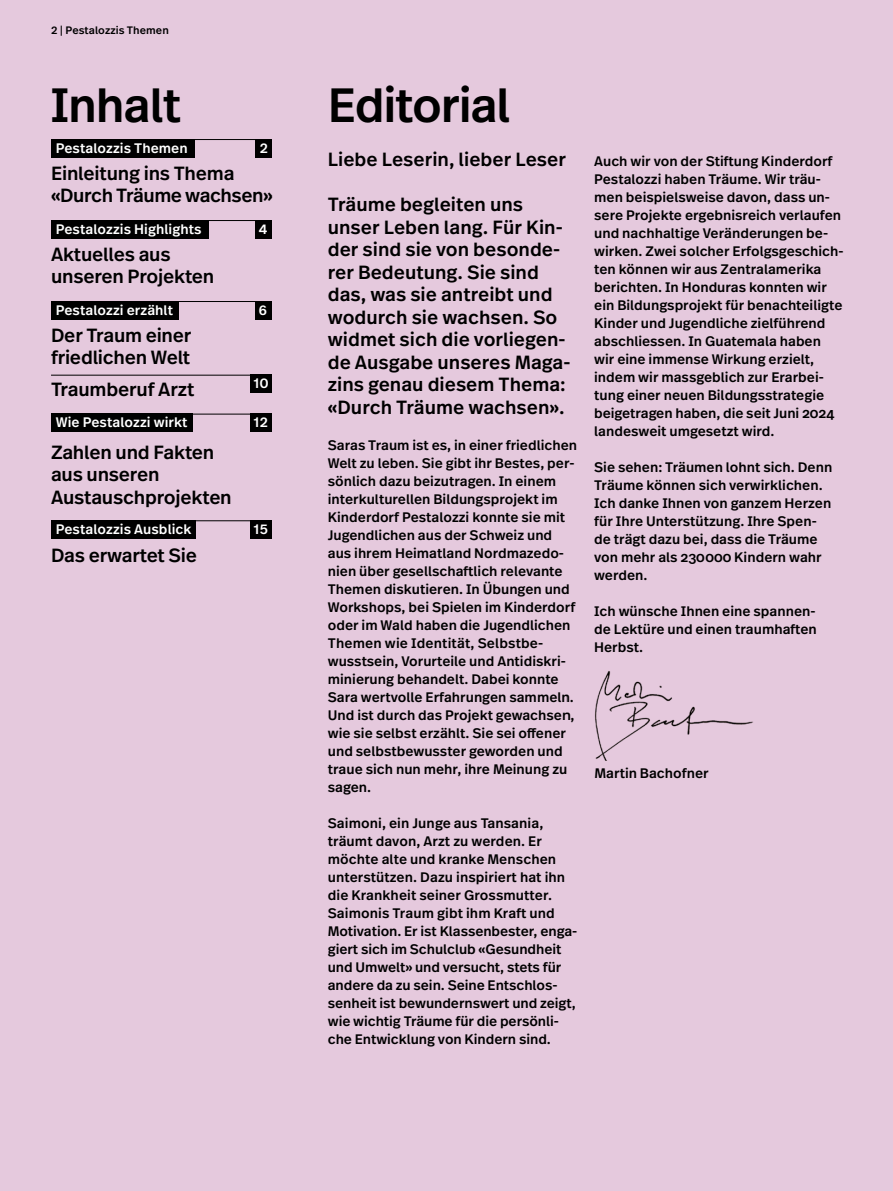
<style>
.page{position:relative;width:893px;height:1191px;background:#e5c9dd}
.page>*{position:absolute;margin:0;border:0;box-sizing:border-box;transform-origin:0 0}
.t1{font:500 48px "Real Text Pro";letter-spacing:-.025em;color:#000}
.t2{font:500 19.05px/22.5px "Real Text Pro";color:#000}
.t3{font:500 19.05px/22.5px "Real Text Pro";letter-spacing:-.02em;color:#000}
.t4{font:500 13.8px/18px "Real Text Pro";color:#000}
.t5{font:500 13.8px "Real Text Pro";letter-spacing:.005em;color:#fff}
.t6{font:500 10.8px "Real Text Pro";letter-spacing:.005em;color:#000}
</style>
<div class="page">
<hr style="left:51px;top:139px;width:206px;height:1px;background:#000">
<hr style="left:51px;top:220px;width:206px;height:1px;background:#000">
<hr style="left:51px;top:414px;width:202px;height:1px;background:#000">
<hr style="left:51px;top:520px;width:202px;height:1px;background:#000">
<hr style="left:51px;top:301px;width:205px;height:1px;background:#000">
<div style="left:51px;top:139px;width:144px;height:18px;background:#000"></div>
<div style="left:51px;top:220px;width:158px;height:18px;background:#000"></div>
<div style="left:51px;top:414px;width:141px;height:18px;background:#000"></div>
<div style="left:51px;top:520px;width:145px;height:19px;background:#000"></div>
<div style="left:51px;top:301px;width:127px;height:18px;background:#000"></div>
<div style="left:255px;top:139px;width:16px;height:18px;background:#000"></div>
<div style="left:255px;top:220px;width:16px;height:18px;background:#000"></div>
<div style="left:250px;top:414px;width:21px;height:18px;background:#000"></div>
<div style="left:250px;top:520px;width:21px;height:19px;background:#000"></div>
<div style="left:255px;top:301px;width:16px;height:18px;background:#000"></div>
<hr style="left:51px;top:375px;width:219px;height:1px;background:#000">
<div style="left:250px;top:375px;width:21px;height:18px;background:#000"></div>
<img style="left:595px;top:671px;width:158px;height:90px">
<p class="t6" style="left:51px;top:23px;width:119px">2 | Pestalozzis Themen</p>
<h1 class="t1" style="left:51px;top:72px;width:132px">Inhalt</h1>
<h1 class="t1" style="left:328px;top:72px;width:184px">Editorial</h1>
<h2 class="t2" style="left:328px;top:148px;width:240px">Liebe Leserin, lieber Leser</h2>
<p class="t2" style="left:328px;top:193px;width:244px">Träume begleiten uns unser Leben lang. Für Kin&shy;der sind sie von besonde&shy;rer Bedeutung. Sie sind das, was sie antreibt und wodurch sie wachsen. So widmet sich die vorliegen&shy;de Ausgabe unseres Maga&shy;zins genau diesem Thema: «Durch Träume wachsen».</p>
<p class="t4" style="left:328px;top:435px;width:251px">Saras Traum ist es, in einer friedlichen Welt zu leben. Sie gibt ihr Bestes, per&shy;sönlich dazu beizutragen. In einem interkulturellen Bildungsprojekt im Kinderdorf Pestalozzi konnte sie mit Jugendlichen aus der Schweiz und aus ihrem Heimatland Nordmazedo&shy;nien über gesellschaftlich relevante Themen diskutieren. In Übungen und Workshops, bei Spielen im Kinderdorf oder im Wald haben die Jugendlichen Themen wie Identität, Selbstbe&shy;wusstsein, Vorurteile und Antidiskri&shy;minierung behandelt. Dabei konnte Sara wertvolle Erfahrungen sammeln.<br>Und ist durch das Projekt gewachsen, wie sie selbst erzählt. Sie sei offener und selbstbewusster geworden und traue sich nun mehr, ihre Meinung zu sagen.</p>
<p class="t4" style="left:328px;top:813px;width:251px">Saimoni, ein Junge aus Tansania, träumt davon, Arzt zu werden. Er möchte alte und kranke Menschen unterstützen. Dazu inspiriert hat ihn die Krankheit seiner Grossmutter.<br>Saimonis Traum gibt ihm Kraft und Motivation. Er ist Klassenbester, enga&shy;giert sich im Schulclub «Gesundheit und Umwelt» und versucht, stets für andere da zu sein. Seine Entschlos&shy;senheit ist bewundernswert und zeigt, wie wichtig Träume für die persönli&shy;che Entwicklung von Kindern sind.</p>
<p class="t5" style="left:56px;top:138px;width:134px">Pestalozzis Themen</p>
<p class="t5" style="left:260px;top:138px;width:10px">2</p>
<h2 class="t3" style="left:51px;top:161px;width:223px">Einleitung ins Thema «Durch Träume wachsen»</h2>
<p class="t5" style="left:56px;top:219px;width:147px">Pestalozzis Highlights</p>
<p class="t5" style="left:259px;top:219px;width:10px">4</p>
<h2 class="t2" style="left:51px;top:242px;width:165px">Aktuelles aus unseren Projekten</h2>
<p class="t5" style="left:56px;top:300px;width:119px">Pestalozzi erzählt</p>
<p class="t5" style="left:259px;top:300px;width:10px">6</p>
<h2 class="t2" style="left:51px;top:323px;width:142px">Der Traum einer friedlichen Welt</h2>
<p class="t5" style="left:253px;top:374px;width:17px">10</p>
<h2 class="t2" style="left:51px;top:377px;width:145px">Traumberuf Arzt</h2>
<p class="t5" style="left:56px;top:413px;width:133px">Wie Pestalozzi wirkt</p>
<p class="t5" style="left:253px;top:413px;width:16px">12</p>
<h2 class="t2" style="left:51px;top:440px;width:182px">Zahlen und Fakten aus unseren<br>Austauschprojekten</h2>
<p class="t5" style="left:56px;top:519px;width:137px">Pestalozzis Ausblick</p>
<p class="t5" style="left:253px;top:519px;width:16px">15</p>
<h2 class="t2" style="left:51px;top:544px;width:148px">Das erwartet Sie</h2>
<p class="t4" style="left:594px;top:152px;width:251px">Auch wir von der Stiftung Kinderdorf Pestalozzi haben Träume. Wir träu&shy;men beispielsweise davon, dass un&shy;sere Projekte ergebnisreich verlaufen und nachhaltige Veränderungen be&shy;wirken. Zwei solcher Erfolgsgeschich&shy;ten können wir aus Zentralamerika berichten. In Honduras konnten wir ein Bildungsprojekt für benachteiligte Kinder und Jugendliche zielführend abschliessen. In Guatemala haben wir eine immense Wirkung erzielt, indem wir massgeblich zur Erarbei&shy;tung einer neuen Bildungsstrategie beigetragen haben, die seit Juni 2024 landesweit umgesetzt wird.</p>
<p class="t4" style="left:594px;top:458px;width:240px">Sie sehen: Träumen lohnt sich. Denn<br>Träume können sich verwirklichen.<br>Ich danke Ihnen von ganzem Herzen für Ihre Unterstützung. Ihre Spen&shy;de trägt dazu bei, dass die Träume von mehr als 230 000 Kindern wahr werden.</p>
<p class="t4" style="left:594px;top:602px;width:224px;text-align:justify">Ich wünsche Ihnen eine spannen&shy;de Lektüre und einen traumhaften Herbst.</p>
<p class="t4" style="left:594px;top:764px;width:116px">Martin Bachofner</p>
</div>
